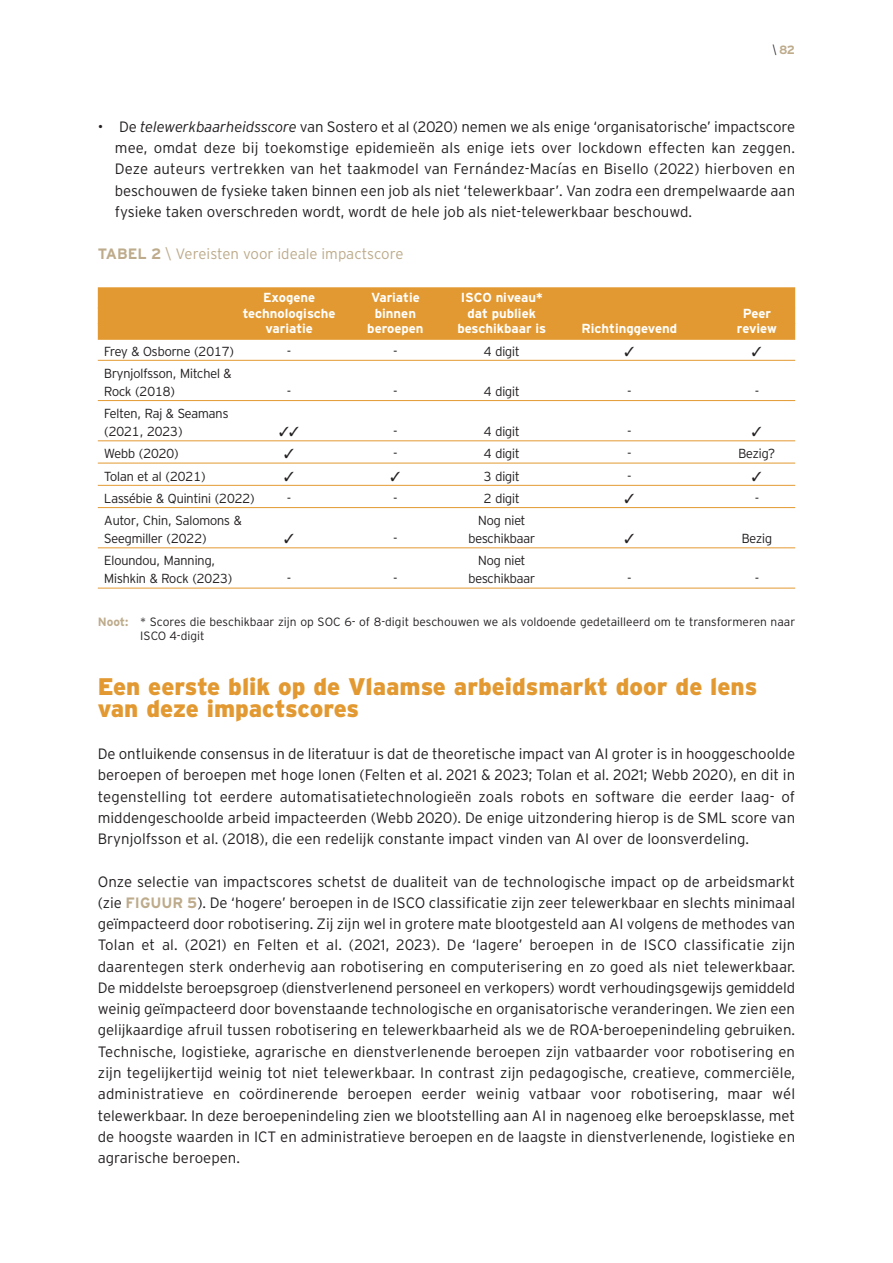
<style>
.page{position:relative;width:893px;height:1263px;background:#fff}
.page>*{position:absolute;margin:0;border:0;box-sizing:border-box;transform-origin:0 0}
.t1{font:900 24px/21.3px "Interstate";color:#e39931}
.t2{font:300 15px/21.3px "Interstate";color:#231f20;text-align:justify}
.t3{font:300 15px "Interstate";color:#bdab8b}
.t4{font:300 13.2px/18px "Invesco Interstate";color:#231f20}
.t5{font:700 13.2px "Interstate";color:#fff}
.t6{font:300 12px/14.4px "Interstate";color:#231f20}
.t7{font:700 12px "Interstate";color:#bdab8b}
.s1{font-family:"Interstate Condensed";font-weight:300;color:#231f20}
.s2{font-style:italic}
.s3{font-weight:700}
.s4{font-weight:700;color:#bdab8b}
</style>
<div class="page">
<div style="left:98px;top:287px;width:697px;height:21px;background:#e39931"></div>
<div style="left:98px;top:308px;width:697px;height:16px;background:#e39931"></div>
<div style="left:98px;top:323px;width:697px;height:17px;background:#e39931"></div>
<hr style="left:98px;top:360px;width:697px;height:1px;background:#e39931">
<hr style="left:98px;top:400px;width:697px;height:1px;background:#e39931">
<hr style="left:98px;top:440px;width:697px;height:1px;background:#e39931">
<hr style="left:98px;top:463px;width:697px;height:1px;background:#e39931">
<hr style="left:98px;top:485px;width:697px;height:1px;background:#e39931">
<hr style="left:98px;top:507px;width:697px;height:1px;background:#e39931">
<hr style="left:98px;top:547px;width:697px;height:1px;background:#e39931">
<hr style="left:98px;top:588px;width:697px;height:1px;background:#e39931">
<p class="t7" style="left:773px;top:45px;width:24px"><span class="s1">\</span> 82</p>
<p class="t2" style="left:115px;top:117px;width:682px;text-indent:-17px">• De <span class="s2">telewerkbaarheidsscore</span> van Sostero et al (2020) nemen we als enige ‘organisatorische’ impactscore mee, omdat deze bij toekomstige epidemieën als enige iets over lockdown effecten kan zeggen.<br>Deze auteurs vertrekken van het taakmodel van Fernández-Macías en Bisello (2022) hierboven en beschouwen de fysieke taken binnen een job als niet ‘telewerkbaar’. Van zodra een drempelwaarde aan fysieke taken overschreden wordt, wordt de hele job als niet-telewerkbaar beschouwd.</p>
<p class="t3" style="left:98px;top:248px;width:307px"><span class="s3">TABEL 2</span> \ Vereisten voor ideale impactscore</p>
<p class="t5" style="left:263px;top:292px;width:54px">Exogene</p>
<p class="t5" style="left:371px;top:292px;width:50px">Variatie</p>
<p class="t5" style="left:461px;top:292px;width:83px">ISCO niveau*</p>
<p class="t5" style="left:243px;top:308px;width:94px">technologische</p>
<p class="t5" style="left:375px;top:308px;width:43px">binnen</p>
<p class="t5" style="left:468px;top:308px;width:70px">dat publiek</p>
<p class="t5" style="left:743px;top:308px;width:30px">Peer</p>
<p class="t5" style="left:265px;top:324px;width:49px">variatie</p>
<p class="t5" style="left:367px;top:324px;width:58px">beroepen</p>
<p class="t5" style="left:457px;top:324px;width:90px">beschikbaar is</p>
<p class="t5" style="left:581px;top:324px;width:97px">Richtinggevend</p>
<p class="t5" style="left:737px;top:324px;width:41px">review</p>
<p class="t4" style="left:104px;top:343px;width:132px">Frey &amp; Osborne (2017)</p>
<p class="t4" style="left:287px;top:343px;width:5px">-</p>
<p class="t4" style="left:394px;top:343px;width:5px">-</p>
<p class="t4" style="left:484px;top:343px;width:37px">4 digit</p>
<p class="t4" style="left:104px;top:365px;width:129px">Brynjolfsson, Mitchel &amp;<br>Rock (2018)</p>
<p class="t4" style="left:287px;top:383px;width:5px">-</p>
<p class="t4" style="left:394px;top:383px;width:5px">-</p>
<p class="t4" style="left:484px;top:383px;width:37px">4 digit</p>
<p class="t4" style="left:627px;top:383px;width:5px">-</p>
<p class="t4" style="left:755px;top:383px;width:5px">-</p>
<p class="t4" style="left:104px;top:406px;width:126px">Felten, Raj &amp; Seamans (2021, 2023)</p>
<p class="t4" style="left:394px;top:424px;width:5px">-</p>
<p class="t4" style="left:484px;top:424px;width:37px">4 digit</p>
<p class="t4" style="left:627px;top:424px;width:5px">-</p>
<p class="t4" style="left:104px;top:446px;width:76px">Webb (2020)</p>
<p class="t4" style="left:394px;top:446px;width:5px">-</p>
<p class="t4" style="left:484px;top:446px;width:37px">4 digit</p>
<p class="t4" style="left:627px;top:446px;width:5px">-</p>
<p class="t4" style="left:738px;top:446px;width:38px">Bezig?</p>
<p class="t4" style="left:104px;top:468px;width:103px">Tolan et al (2021)</p>
<p class="t4" style="left:484px;top:468px;width:37px">3 digit</p>
<p class="t4" style="left:627px;top:468px;width:5px">-</p>
<p class="t4" style="left:104px;top:490px;width:152px">Lassébie &amp; Quintini (2022)</p>
<p class="t4" style="left:287px;top:490px;width:5px">-</p>
<p class="t4" style="left:394px;top:490px;width:5px">-</p>
<p class="t4" style="left:484px;top:490px;width:37px">2 digit</p>
<p class="t4" style="left:755px;top:490px;width:5px">-</p>
<p class="t4" style="left:104px;top:513px;width:139px">Autor, Chin, Salomons &amp;</p>
<p class="t4" style="left:478px;top:513px;width:49px">Nog niet</p>
<p class="t4" style="left:104px;top:531px;width:104px">Seegmiller (2022)</p>
<p class="t4" style="left:394px;top:531px;width:5px">-</p>
<p class="t4" style="left:468px;top:531px;width:68px">beschikbaar</p>
<p class="t4" style="left:742px;top:531px;width:32px">Bezig</p>
<p class="t4" style="left:104px;top:553px;width:113px">Eloundou, Manning,</p>
<p class="t4" style="left:478px;top:553px;width:49px">Nog niet</p>
<p class="t4" style="left:104px;top:571px;width:130px">Mishkin &amp; Rock (2023)</p>
<p class="t4" style="left:287px;top:571px;width:5px">-</p>
<p class="t4" style="left:394px;top:571px;width:5px">-</p>
<p class="t4" style="left:468px;top:571px;width:68px">beschikbaar</p>
<p class="t4" style="left:627px;top:571px;width:5px">-</p>
<p class="t4" style="left:755px;top:571px;width:5px">-</p>
<p class="t6" style="left:140px;top:615px;width:656px;text-indent:-43px"><span class="s4">Noot:</span> * Scores die beschikbaar zijn op SOC 6- of 8-digit beschouwen we als voldoende gedetailleerd om te transformeren naar<br>ISCO 4-digit</p>
<p class="t1" style="left:98px;top:678px;width:661px">Een eerste blik op de Vlaamse arbeidsmarkt door de lens van deze impactscores</p>
<p class="t2" style="left:98px;top:744px;width:699px">De ontluikende consensus in de literatuur is dat de theoretische impact van AI groter is in hooggeschoolde beroepen of beroepen met hoge lonen (Felten et al. 2021 &amp; 2023; Tolan et al. 2021; Webb 2020), en dit in tegenstelling tot eerdere automatisatietechnologieën zoals robots en software die eerder laag- of middengeschoolde arbeid impacteerden (Webb 2020). De enige uitzondering hierop is de SML score van Brynjolfsson et al. (2018), die een redelijk constante impact vinden van AI over de loonsverdeling.</p>
<p class="t2" style="left:98px;top:872px;width:699px">Onze selectie van impactscores schetst de dualiteit van de technologische impact op de arbeidsmarkt (zie <span class="s4">FIGUUR 5</span>). De ‘hogere’ beroepen in de ISCO classificatie zijn zeer telewerkbaar en slechts minimaal geïmpacteerd door robotisering. Zij zijn wel in grotere mate blootgesteld aan AI volgens de methodes van Tolan et al. (2021) en Felten et al. (2021, 2023). De ‘lagere’ beroepen in de ISCO classificatie zijn daarentegen sterk onderhevig aan robotisering en computerisering en zo goed als niet telewerkbaar.<br>De middelste beroepsgroep (dienstverlenend personeel en verkopers) wordt verhoudingsgewijs gemiddeld weinig geïmpacteerd door bovenstaande technologische en organisatorische veranderingen. We zien een gelijkaardige afruil tussen robotisering en telewerkbaarheid als we de ROA-beroepenindeling gebruiken.<br>Technische, logistieke, agrarische en dienstverlenende beroepen zijn vatbaarder voor robotisering en zijn tegelijkertijd weinig tot niet telewerkbaar. In contrast zijn pedagogische, creatieve, commerciële, administratieve en coördinerende beroepen eerder weinig vatbaar voor robotisering, maar wél telewerkbaar. In deze beroepenindeling zien we blootstelling aan AI in nagenoeg elke beroepsklasse, met de hoogste waarden in ICT en administratieve beroepen en de laagste in dienstverlenende, logistieke en agrarische beroepen.</p>
</div>
